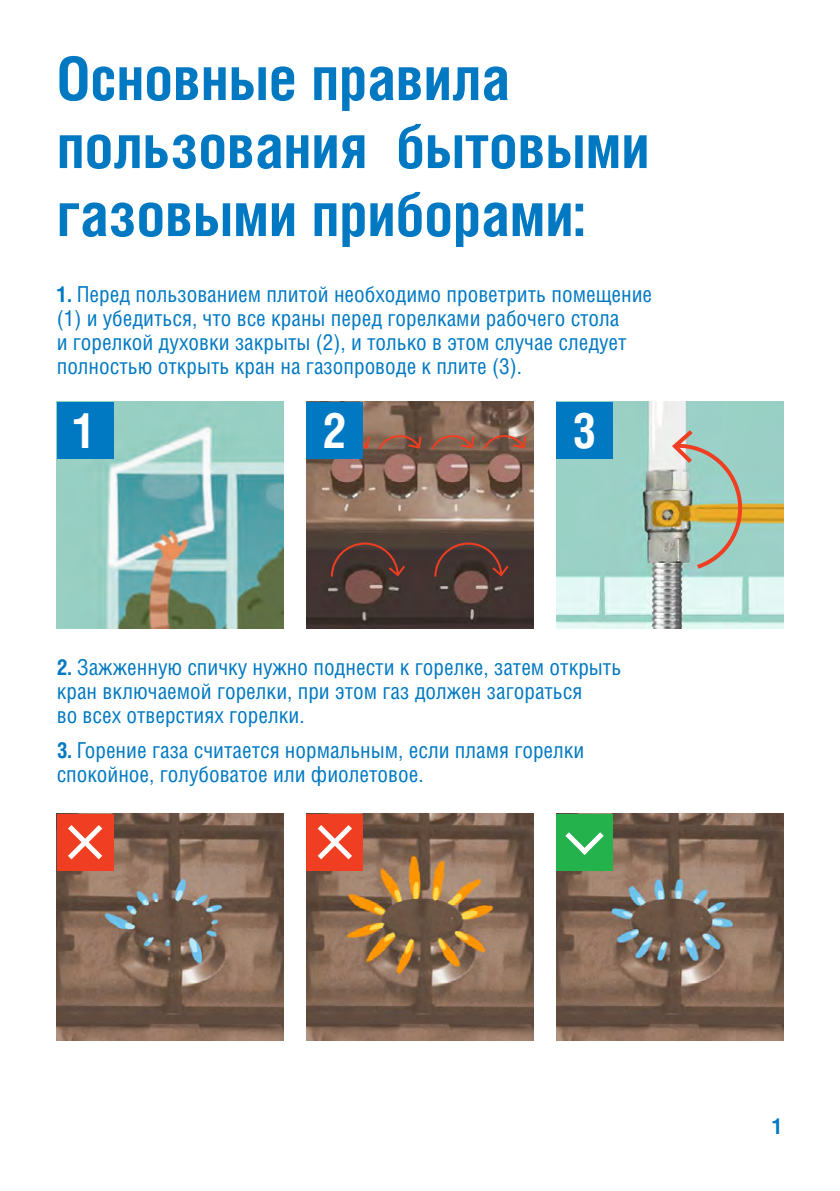
<style>
.page{position:relative;width:840px;height:1191px;background:#fff}
.page>*{position:absolute;margin:0;border:0;box-sizing:border-box;transform-origin:0 0}
.t1{font:700 60px/68px "Helios Cond";color:#0079c2}
.t2{font:700 49px "Helios Cond";color:#fff}
.t3{font:22px/24px "Helios Cond";color:#0079c2}
.t4{font:700 22px "Helios Cond";color:#0079c2}
.s1{font-weight:700}
</style>
<div class="page">
<img style="left:556px;top:402px;width:226px;height:227px">
<img style="left:671px;top:430px;width:73px;height:139px">
<img style="left:306px;top:814px;width:227px;height:226px">
<img style="left:306px;top:402px;width:227px;height:227px">
<svg style="left:433px;top:541px;width:75px;height:37px"></svg>
<svg style="left:330px;top:541px;width:75px;height:37px"></svg>
<svg style="left:363px;top:433px;width:6px;height:19px"></svg>
<svg style="left:376px;top:433px;width:45px;height:19px"></svg>
<svg style="left:429px;top:433px;width:45px;height:19px"></svg>
<svg style="left:481px;top:433px;width:45px;height:19px"></svg>
<img style="left:556px;top:814px;width:226px;height:226px">
<img style="left:57px;top:402px;width:226px;height:227px">
<img style="left:57px;top:814px;width:226px;height:226px">
<div style="left:57px;top:814px;width:56px;height:56px;background:#ef3e22"></div>
<svg style="left:68px;top:825px;width:34px;height:34px"></svg>
<div style="left:556px;top:814px;width:56px;height:56px;background:#23b24b"></div>
<svg style="left:565px;top:832px;width:38px;height:23px"></svg>
<div style="left:57px;top:402px;width:56px;height:57px;background:#0079c2"></div>
<div style="left:306px;top:402px;width:57px;height:57px;background:#0079c2"></div>
<div style="left:556px;top:402px;width:56px;height:57px;background:#0079c2"></div>
<div style="left:306px;top:814px;width:57px;height:56px;background:#ef3e22"></div>
<svg style="left:317px;top:825px;width:35px;height:34px"></svg>
<h1 class="t1" style="left:57px;top:44px;width:594px">Основные правила пользования бытовыми газовыми приборами:</h1>
<p class="t3" style="left:57px;top:282px;width:596px"><span class="s1">1.</span> Перед пользованием плитой необходимо проветрить помещение (1) и убедиться, что все краны перед горелками рабочего стола<br>и горелкой духовки закрыты (2), и только в этом случае следует полностью открыть кран на газопроводе к плите (3).</p>
<h2 class="t2" style="left:73px;top:397px;width:26px">1</h2>
<h2 class="t2" style="left:322px;top:397px;width:26px">2</h2>
<h2 class="t2" style="left:572px;top:397px;width:26px">3</h2>
<p class="t3" style="left:57px;top:655px;width:565px"><span class="s1">2.</span> Зажженную спичку нужно поднести к горелке, затем открыть кран включаемой горелки, при этом газ должен загораться<br>во всех отверстиях горелки.</p>
<p class="t3" style="left:57px;top:738px;width:529px"><span class="s1">3.</span> Горение газа считается нормальным, если пламя горелки спокойное, голубоватое или фиолетовое.</p>
<p class="t4" style="left:771px;top:1111px;width:12px">1</p>
</div>
